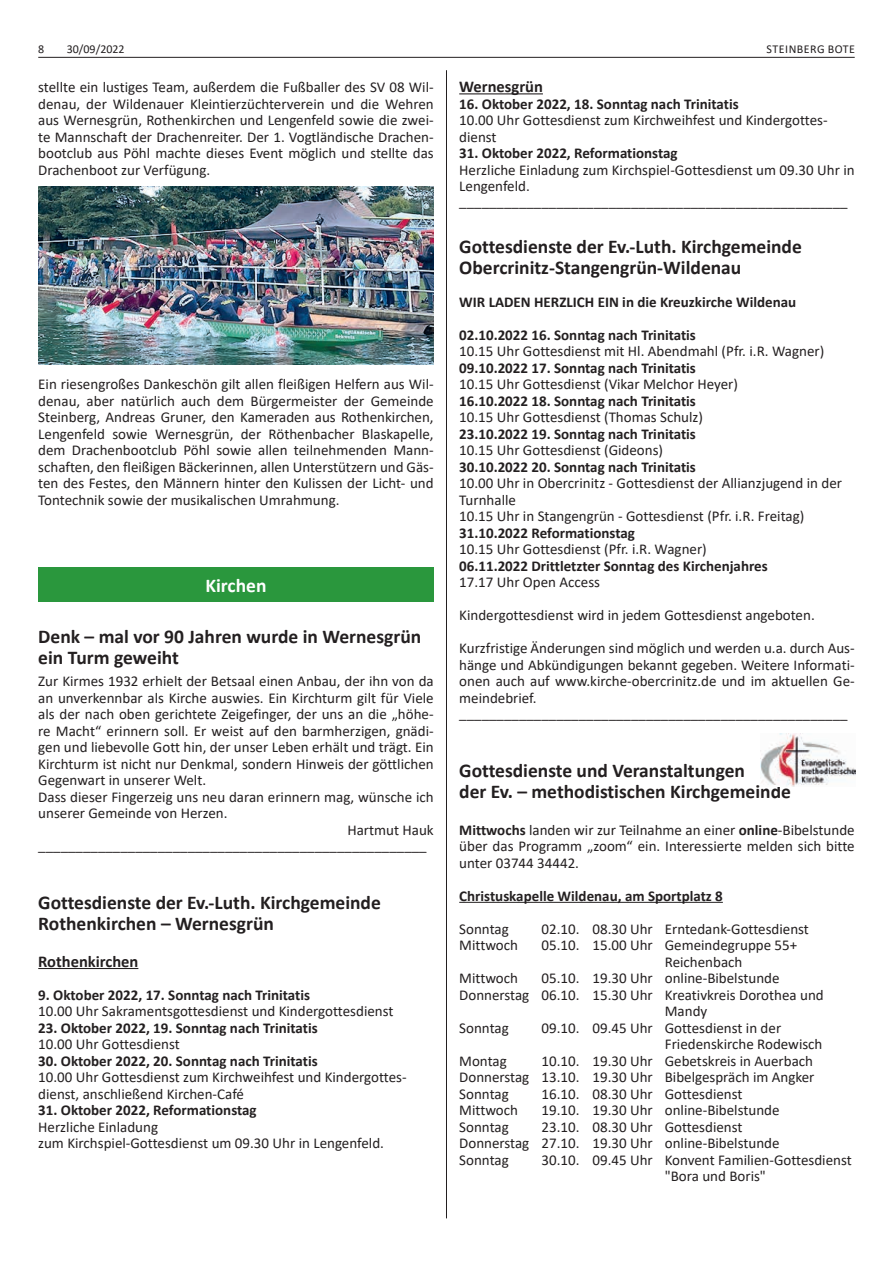
<style>
.page{position:relative;width:893px;height:1263px;background:#fff}
.page>*{position:absolute;margin:0;border:0;box-sizing:border-box;transform-origin:0 0}
.t1{font:700 19.5px/21px "Calibri";color:#231f20}
.t2{font:700 19.5px "Calibri";color:#fff}
.t3{font:700 16.5px "Calibri";color:#231f20}
.t4{font:15px/16.5px "Calibri";color:#231f20}
.t5{font:700 15px "Calibri";color:#231f20}
.t6{font:12px "Calibri";letter-spacing:.035em;color:#231f20}
.s1{font-weight:700}
</style>
<div class="page">
<hr style="left:38px;top:57px;width:817px;height:1px;background:#231f20">
<hr style="left:446px;top:70px;width:1px;height:1148px;background:#231f20">
<hr style="left:38px;top:968px;width:100px;height:1px;background:#231f20">
<img style="left:38px;top:186px;width:396px;height:179px">
<div style="left:38px;top:567px;width:396px;height:34px;background:#2a973d"></div>
<hr style="left:459px;top:93px;width:84px;height:1px;background:#231f20">
<hr style="left:459px;top:902px;width:264px;height:1px;background:#231f20">
<img style="left:760px;top:733px;width:96px;height:53px">
<p class="t6" style="left:38px;top:41px;width:8px">8</p>
<p class="t6" style="left:67px;top:41px;width:59px">30/09/2022</p>
<p class="t6" style="left:767px;top:41px;width:90px">STEINBERG BOTE</p>
<p class="t4" style="left:38px;top:78px;width:397px;text-align:justify">stellte ein lustiges Team, außerdem die Fußballer des SV 08 Wil&shy;denau, der Wildenauer Kleintierzüchterverein und die Wehren aus Wernesgrün, Rothenkirchen und Lengenfeld sowie die zwei&shy;te Mannschaft der Drachenreiter. Der 1. Vogtländische Drachen&shy;bootclub aus Pöhl machte dieses Event möglich und stellte das Drachenboot zur Verfügung.</p>
<p class="t3" style="left:459px;top:75px;width:85px">Wernesgrün</p>
<p class="t5" style="left:459px;top:93px;width:281px">16. Oktober 2022, 18. Sonntag nach Trinitatis</p>
<p class="t4" style="left:459px;top:111px;width:370px">10.00 Uhr Gottesdienst zum Kirchweihfest und Kindergottes&shy;dienst</p>
<p class="t5" style="left:459px;top:142px;width:220px">31. Oktober 2022, Reformationstag</p>
<p class="t4" style="left:459px;top:161px;width:397px">Herzliche Einladung zum Kirchspiel-Gottesdienst um 09.30 Uhr in<br>Lengenfeld.</p>
<p class="t4" style="left:459px;top:192px;width:390px">____________________________________________________</p>
<h1 class="t1" style="left:459px;top:235px;width:344px">Gottesdienste der Ev.-Luth. Kirchgemeinde<br>Obercrinitz-Stangengrün-Wildenau</h1>
<p class="t5" style="left:459px;top:291px;width:338px">WIR LADEN HERZLICH EIN in die Kreuzkirche Wildenau</p>
<p class="t5" style="left:459px;top:324px;width:238px">02.10.2022 16. Sonntag nach Trinitatis</p>
<p class="t4" style="left:459px;top:342px;width:367px">10.15 Uhr Gottesdienst mit Hl. Abendmahl (Pfr. i.R. Wagner)</p>
<p class="t5" style="left:459px;top:357px;width:238px">09.10.2022 17. Sonntag nach Trinitatis</p>
<p class="t4" style="left:459px;top:375px;width:280px">10.15 Uhr Gottesdienst (Vikar Melchor Heyer)</p>
<p class="t5" style="left:459px;top:390px;width:238px">16.10.2022 18. Sonntag nach Trinitatis</p>
<p class="t4" style="left:459px;top:408px;width:245px">10.15 Uhr Gottesdienst (Thomas Schulz)</p>
<p class="t5" style="left:459px;top:423px;width:238px">23.10.2022 19. Sonntag nach Trinitatis</p>
<p class="t4" style="left:459px;top:441px;width:205px">10.15 Uhr Gottesdienst (Gideons)</p>
<p class="t5" style="left:459px;top:456px;width:238px">30.10.2022 20. Sonntag nach Trinitatis</p>
<p class="t4" style="left:459px;top:474px;width:384px">10.00 Uhr in Obercrinitz - Gottesdienst der Allianzjugend in der<br>Turnhalle<br>10.15 Uhr in Stangengrün - Gottesdienst (Pfr. i.R. Freitag)</p>
<p class="t5" style="left:459px;top:522px;width:177px">31.10.2022 Reformationstag</p>
<p class="t4" style="left:459px;top:540px;width:249px">10.15 Uhr Gottesdienst (Pfr. i.R. Wagner)</p>
<p class="t5" style="left:459px;top:555px;width:310px">06.11.2022 Drittletzter Sonntag des Kirchenjahres</p>
<p class="t4" style="left:459px;top:573px;width:142px">17.17 Uhr Open Access</p>
<p class="t4" style="left:459px;top:606px;width:357px">Kindergottesdienst wird in jedem Gottesdienst angeboten.</p>
<p class="t4" style="left:459px;top:639px;width:397px;text-align:justify">Kurzfristige Änderungen sind möglich und werden u.a. durch Aus&shy;hänge und Abkündigungen bekannt gegeben. Weitere Informati&shy;onen auch auf www.kirche-obercrinitz.de und im aktuellen Ge&shy;meindebrief.</p>
<p class="t4" style="left:459px;top:704px;width:390px">____________________________________________________</p>
<p class="t4" style="left:38px;top:375px;width:397px;text-align:justify">Ein riesengroßes Dankeschön gilt allen fleißigen Helfern aus Wil&shy;denau, aber natürlich auch dem Bürgermeister der Gemeinde Steinberg, Andreas Gruner, den Kameraden aus Rothenkirchen, Lengenfeld sowie Wernesgrün, der Röthenbacher Blaskapelle, dem Drachenbootclub Pöhl sowie allen teilnehmenden Mann&shy;schaften, den fleißigen Bäckerinnen, allen Unterstützern und Gäs&shy;ten des Festes, den Männern hinter den Kulissen der Licht- und Tontechnik sowie der musikalischen Umrahmung.</p>
<h1 class="t2" style="left:205px;top:571px;width:63px">Kirchen</h1>
<h1 class="t1" style="left:38px;top:625px;width:385px">Denk – mal vor 90 Jahren wurde in Wernesgrün ein Turm geweiht</h1>
<p class="t4" style="left:38px;top:672px;width:397px">Zur Kirmes 1932 erhielt der Betsaal einen Anbau, der ihn von da</p>
<p class="t4" style="left:38px;top:689px;width:397px">an unverkennbar als Kirche auswies. Ein Kirchturm gilt für Viele</p>
<p class="t4" style="left:38px;top:705px;width:397px">als der nach oben gerichtete Zeigefinger, der uns an die „höhe-</p>
<p class="t4" style="left:38px;top:722px;width:397px">re Macht“ erinnern soll. Er weist auf den barmherzigen, gnädi-</p>
<p class="t4" style="left:38px;top:738px;width:397px">gen und liebevolle Gott hin, der unser Leben erhält und trägt. Ein</p>
<p class="t4" style="left:38px;top:755px;width:397px">Kirchturm ist nicht nur Denkmal, sondern Hinweis der göttlichen</p>
<p class="t4" style="left:38px;top:771px;width:169px">Gegenwart in unserer Welt.</p>
<p class="t4" style="left:38px;top:788px;width:397px">Dass dieser Fingerzeig uns neu daran erinnern mag, wünsche ich</p>
<p class="t4" style="left:38px;top:804px;width:191px">unserer Gemeinde von Herzen.</p>
<p class="t4" style="left:347px;top:821px;width:88px">Hartmut Hauk</p>
<p class="t4" style="left:38px;top:836px;width:390px">____________________________________________________</p>
<h1 class="t1" style="left:459px;top:760px;width:333px">Gottesdienste und Veranstaltungen<br>der Ev. – methodistischen Kirchgemeinde</h1>
<p class="t4" style="left:459px;top:821px;width:397px;text-align:justify"><span class="s1">Mittwochs</span> landen wir zur Teilnahme an einer <span class="s1">online</span>-Bibelstunde über das Programm „zoom“ ein. Interessierte melden sich bitte unter 03744 34442.</p>
<p class="t5" style="left:459px;top:885px;width:265px">Christuskapelle Wildenau, am Sportplatz 8</p>
<p class="t4" style="left:459px;top:920px;width:51px">Sonntag</p>
<p class="t4" style="left:541px;top:920px;width:269px">02.10. 08.30 Uhr Erntedank-Gottesdienst</p>
<p class="t4" style="left:459px;top:936px;width:60px">Mittwoch</p>
<p class="t4" style="left:665px;top:936px;width:134px;text-indent:-123px">05.10. 15.00 Uhr Gemeindegruppe 55+<br>Reichenbach</p>
<p class="t4" style="left:459px;top:969px;width:60px">Mittwoch</p>
<p class="t4" style="left:541px;top:969px;width:240px">05.10. 19.30 Uhr online-Bibelstunde</p>
<p class="t4" style="left:459px;top:986px;width:366px">Donnerstag 06.10. 15.30 Uhr Kreativkreis Dorothea und</p>
<p class="t4" style="left:665px;top:1002px;width:44px">Mandy</p>
<p class="t4" style="left:459px;top:1019px;width:51px">Sonntag</p>
<p class="t4" style="left:665px;top:1019px;width:159px;text-indent:-123px">09.10. 09.45 Uhr Gottesdienst in der<br>Friedenskirche Rodewisch</p>
<p class="t4" style="left:459px;top:1052px;width:49px">Montag</p>
<h1 class="t1" style="left:38px;top:892px;width:344px">Gottesdienste der Ev.-Luth. Kirchgemeinde<br>Rothenkirchen – Wernesgrün</h1>
<p class="t3" style="left:38px;top:949px;width:102px">Rothenkirchen</p>
<p class="t5" style="left:38px;top:984px;width:273px">9. Oktober 2022, 17. Sonntag nach Trinitatis</p>
<p class="t4" style="left:38px;top:1002px;width:357px">10.00 Uhr Sakramentsgottesdienst und Kindergottesdienst</p>
<p class="t5" style="left:38px;top:1017px;width:281px">23. Oktober 2022, 19. Sonntag nach Trinitatis</p>
<p class="t4" style="left:38px;top:1035px;width:143px">10.00 Uhr Gottesdienst</p>
<p class="t5" style="left:38px;top:1050px;width:281px">30. Oktober 2022, 20. Sonntag nach Trinitatis</p>
<p class="t4" style="left:38px;top:1068px;width:370px">10.00 Uhr Gottesdienst zum Kirchweihfest und Kindergottes&shy;dienst, anschließend Kirchen-Café</p>
<p class="t5" style="left:38px;top:1099px;width:220px">31. Oktober 2022, Reformationstag</p>
<p class="t4" style="left:38px;top:1118px;width:347px">Herzliche Einladung<br>zum Kirchspiel-Gottesdienst um 09.30 Uhr in Lengenfeld.</p>
<p class="t4" style="left:459px;top:1052px;width:357px;text-align:justify;text-indent:82px">10.10. 19.30 Uhr Gebetskreis in Auerbach Donnerstag 13.10. 19.30 Uhr Bibelgespräch im Angker Sonntag</p>
<p class="t4" style="left:541px;top:1085px;width:203px">16.10. 08.30 Uhr Gottesdienst</p>
<p class="t4" style="left:459px;top:1101px;width:60px">Mittwoch</p>
<p class="t4" style="left:541px;top:1101px;width:240px">19.10. 19.30 Uhr online-Bibelstunde</p>
<p class="t4" style="left:459px;top:1118px;width:51px">Sonntag</p>
<p class="t4" style="left:459px;top:1118px;width:322px;text-indent:82px">23.10. 08.30 Uhr Gottesdienst<br>Donnerstag 27.10. 19.30 Uhr online-Bibelstunde<br>Sonntag</p>
<p class="t4" style="left:665px;top:1151px;width:189px;text-indent:-123px">30.10. 09.45 Uhr Konvent Familien-Gottesdienst "Bora und Boris"</p>
</div>
